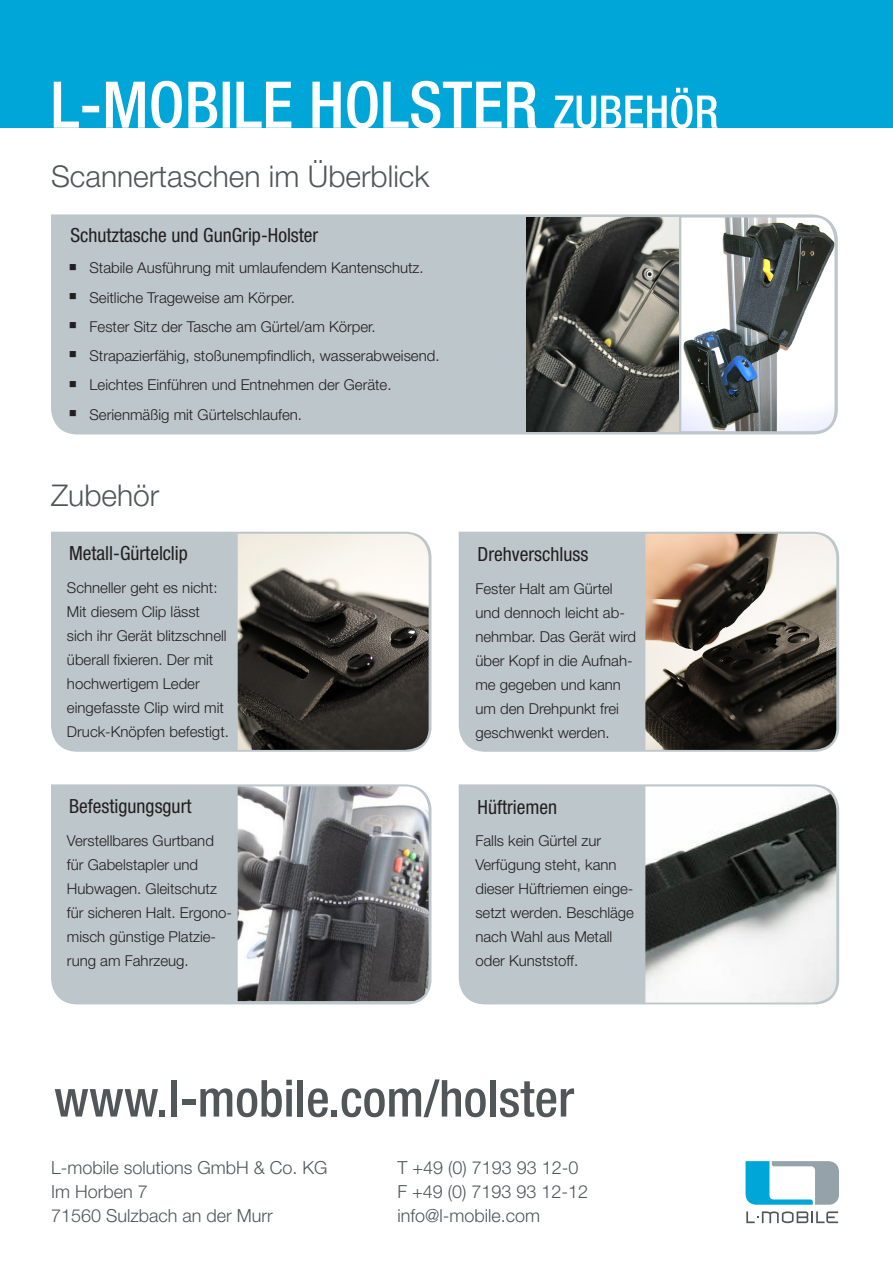
<style>
.page{position:relative;width:893px;height:1263px;background:#fff}
.page>*{position:absolute;margin:0;border:0;box-sizing:border-box;transform-origin:0 0}
.t1{font:500 condensed 51px "Helvetica Neue LT Pro";color:#515659}
.t2{font:300 30px "Helvetica Neue LT Pro";color:#505659}
.t3{font:condensed 19.5px "Helvetica Neue LT Pro";color:#231f20}
.t4{font:300 18px "Helvetica Neue LT Pro";color:#515659}
.Aufzählung_ohne_Punk{font:300 15px/24px "Helvetica Neue LT Pro";color:#231f20}
.s1{font-family:"Arial";font-weight:400;font-size:27px}
</style>
<div class="page">
<svg style="left:746px;top:1161px;width:93px;height:44px"></svg>
<svg style="left:746px;top:1211px;width:92px;height:12px"></svg>
<div style="left:51px;top:532px;width:380px;height:220px;background:#bcc6cb"></div>
<div style="left:51px;top:784px;width:380px;height:220px;background:#bcc6cb"></div>
<div style="left:51px;top:214px;width:787px;height:220px;background:#bcc6cb"></div>
<img style="left:681px;top:218px;width:153px;height:213px">
<div style="left:458px;top:532px;width:381px;height:220px;background:#bcc6cb"></div>
<div style="left:458px;top:784px;width:381px;height:220px;background:#bcc6cb"></div>
<img style="left:645px;top:534px;width:191px;height:216px">
<img style="left:645px;top:786px;width:191px;height:216px">
<div style="left:0;top:0;width:893px;height:128px;background:#00a6d7"></div>
<img style="left:526px;top:218px;width:152px;height:213px">
<img style="left:238px;top:534px;width:191px;height:216px">
<img style="left:238px;top:786px;width:191px;height:215px">
<svg style="left:554px;top:88px;width:164px;height:40px"></svg>
<svg style="left:54px;top:81px;width:483px;height:47px"></svg>
<p class="t2" style="left:51px;top:158px;width:380px">Scannertaschen im Überblick</p>
<p class="t3" style="left:70px;top:224px;width:250px">Schutztasche und GunGrip-Holster</p>
<p class="Aufzählung_ohne_Punk" style="left:68px;top:256px;width:357px"><span class="s1">▪</span> Stabile Ausführung mit umlaufendem Kantenschutz.</p>
<p class="Aufzählung_ohne_Punk" style="left:68px;top:285px;width:228px"><span class="s1">▪</span> Seitliche Trageweise am Körper.</p>
<p class="Aufzählung_ohne_Punk" style="left:68px;top:314px;width:309px"><span class="s1">▪</span> Fester Sitz der Tasche am Gürtel/am Körper.</p>
<p class="Aufzählung_ohne_Punk" style="left:68px;top:343px;width:373px"><span class="s1">▪</span> Strapazierfähig, stoßunempfindlich, wasserabweisend.</p>
<p class="Aufzählung_ohne_Punk" style="left:68px;top:373px;width:325px"><span class="s1">▪</span> Leichtes Einführen und Entnehmen der Geräte.</p>
<p class="Aufzählung_ohne_Punk" style="left:68px;top:402px;width:235px"><span class="s1">▪</span> Serienmäßig mit Gürtelschlaufen.</p>
<p class="t2" style="left:51px;top:477px;width:110px">Zubehör</p>
<p class="t3" style="left:69px;top:542px;width:120px">Metall-Gürtelclip</p>
<p class="t3" style="left:477px;top:543px;width:112px">Drehverschluss</p>
<p class="Aufzählung_ohne_Punk" style="left:67px;top:575px;width:163px">Schneller geht es nicht:<br>Mit diesem Clip lässt sich ihr Gerät blitzschnell überall fixieren. Der mit hochwertigem Leder eingefasste Clip wird mit<br>Druck-Knöpfen befestigt.</p>
<p class="Aufzählung_ohne_Punk" style="left:475px;top:576px;width:162px">Fester Halt am Gürtel und dennoch leicht ab&shy;nehmbar. Das Gerät wird über Kopf in die Aufnah&shy;me gegeben und kann um den Drehpunkt frei geschwenkt werden.</p>
<p class="t3" style="left:69px;top:795px;width:124px">Befestigungsgurt</p>
<p class="t3" style="left:477px;top:795px;width:81px">Hüftriemen</p>
<p class="Aufzählung_ohne_Punk" style="left:67px;top:828px;width:167px">Verstellbares Gurtband für Gabelstapler und<br>Hubwagen. Gleitschutz für sicheren Halt. Ergono&shy;misch günstige Platzie&shy;rung am Fahrzeug.</p>
<p class="Aufzählung_ohne_Punk" style="left:475px;top:829px;width:160px">Falls kein Gürtel zur<br>Verfügung steht, kann dieser Hüftriemen einge&shy;setzt werden. Beschläge nach Wahl aus Metall oder Kunststoff.</p>
<p class="t1" style="left:54px;top:1068px;width:522px">www.l-mobile.com/holster</p>
<p class="t4" style="left:51px;top:1157px;width:278px">L-mobile solutions GmbH &amp; Co. KG</p>
<p class="t4" style="left:51px;top:1181px;width:98px">Im Horben 7</p>
<p class="t4" style="left:51px;top:1205px;width:223px">71560 Sulzbach an der Murr</p>
<p class="t4" style="left:397px;top:1157px;width:183px">T +49 (0) 7193 93 12-0</p>
<p class="t4" style="left:397px;top:1181px;width:192px">F +49 (0) 7193 93 12-12</p>
<p class="t4" style="left:397px;top:1205px;width:144px">info@l-mobile.com</p>
</div>
